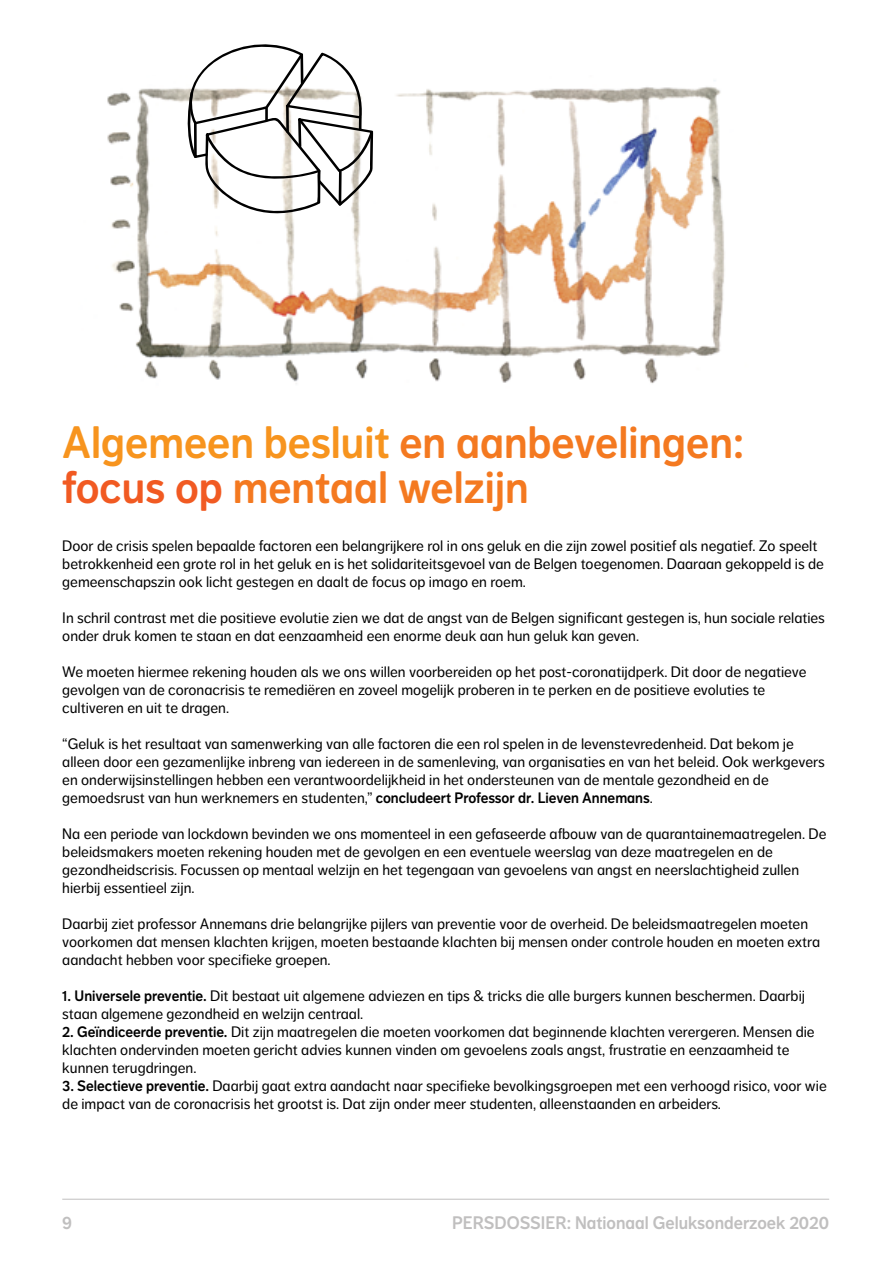
<style>
.page{position:relative;width:893px;height:1263px;background:#fff}
.page>*{position:absolute;margin:0;border:0;box-sizing:border-box;transform-origin:0 0}
.t1{font:45px/45px "NN Dagny Display";color:#f47920}
.t2{font:18px "NN Dagny Display";color:#c0bfbf}
.t3{font:15px/18px "NN Dagny Text";color:#000}
.s1{color:#f7941e}
.s2{color:#f15a22}
.s3{font-family:"NN Dagny Display"}
</style>
<div class="page">
<hr style="left:62px;top:1199px;width:767px;height:1px;background:#c0bfbf">
<img style="left:107px;top:80px;width:618px;height:304px">
<svg style="left:188px;top:44px;width:185px;height:169px"></svg>
<h1 class="t1" style="left:62px;top:420px;width:683px"><span class="s1">Algemeen besluit</span> en aanbevelingen: <span class="s2">focus op</span> mentaal welzijn</h1>
<p class="t3" style="left:62px;top:537px;width:763px">Door de crisis spelen bepaalde factoren een belangrijkere rol in ons geluk en die zijn zowel positief als negatief. Zo speelt betrokkenheid een grote rol in het geluk en is het solidariteitsgevoel van de Belgen toegenomen. Daaraan gekoppeld is de gemeenschapszin ook licht gestegen en daalt de focus op imago en roem.</p>
<p class="t3" style="left:62px;top:609px;width:764px">In schril contrast met die positieve evolutie zien we dat de angst van de Belgen significant gestegen is, hun sociale relaties onder druk komen te staan en dat eenzaamheid een enorme deuk aan hun geluk kan geven.</p>
<p class="t3" style="left:62px;top:663px;width:746px">We moeten hiermee rekening houden als we ons willen voorbereiden op het post-coronatijdperk. Dit door de negatieve gevolgen van de coronacrisis te remediëren en zoveel mogelijk proberen in te perken en de positieve evoluties te cultiveren en uit te dragen.</p>
<p class="t3" style="left:62px;top:735px;width:764px">“Geluk is het resultaat van samenwerking van alle factoren die een rol spelen in de levenstevredenheid. Dat bekom je alleen door een gezamenlijke inbreng van iedereen in de samenleving, van organisaties en van het beleid. Ook werkgevers en onderwijsinstellingen hebben een verantwoordelijkheid in het ondersteunen van de mentale gezondheid en de gemoedsrust van hun werknemers en studenten,” <span class="s3">concludeert Professor dr. Lieven Annemans</span>.</p>
<p class="t3" style="left:62px;top:825px;width:766px">Na een periode van lockdown bevinden we ons momenteel in een gefaseerde afbouw van de quarantainemaatregelen. De beleidsmakers moeten rekening houden met de gevolgen en een eventuele weerslag van deze maatregelen en de gezondheidscrisis. Focussen op mentaal welzijn en het tegengaan van gevoelens van angst en neerslachtigheid zullen hierbij essentieel zijn.</p>
<p class="t3" style="left:62px;top:915px;width:759px">Daarbij ziet professor Annemans drie belangrijke pijlers van preventie voor de overheid. De beleidsmaatregelen moeten voorkomen dat mensen klachten krijgen, moeten bestaande klachten bij mensen onder controle houden en moeten extra aandacht hebben voor specifieke groepen.</p>
<p class="t3" style="left:62px;top:987px;width:744px"><span class="s3">1. Universele preventie.</span> Dit bestaat uit algemene adviezen en tips &amp; tricks die alle burgers kunnen beschermen. Daarbij staan algemene gezondheid en welzijn centraal.</p>
<p class="t3" style="left:62px;top:1023px;width:754px"><span class="s3">2. Geïndiceerde preventie.</span> Dit zijn maatregelen die moeten voorkomen dat beginnende klachten verergeren. Mensen die klachten ondervinden moeten gericht advies kunnen vinden om gevoelens zoals angst, frustratie en eenzaamheid te kunnen terugdringen.</p>
<p class="t3" style="left:62px;top:1077px;width:766px"><span class="s3">3. Selectieve preventie.</span> Daarbij gaat extra aandacht naar specifieke bevolkingsgroepen met een verhoogd risico, voor wie de impact van de coronacrisis het grootst is. Dat zijn onder meer studenten, alleenstaanden en arbeiders.</p>
<p class="t2" style="left:62px;top:1212px;width:11px">9</p>
<p class="t2" style="left:452px;top:1212px;width:379px">PERSDOSSIER: Nationaal Geluksonderzoek 2020</p>
</div>
